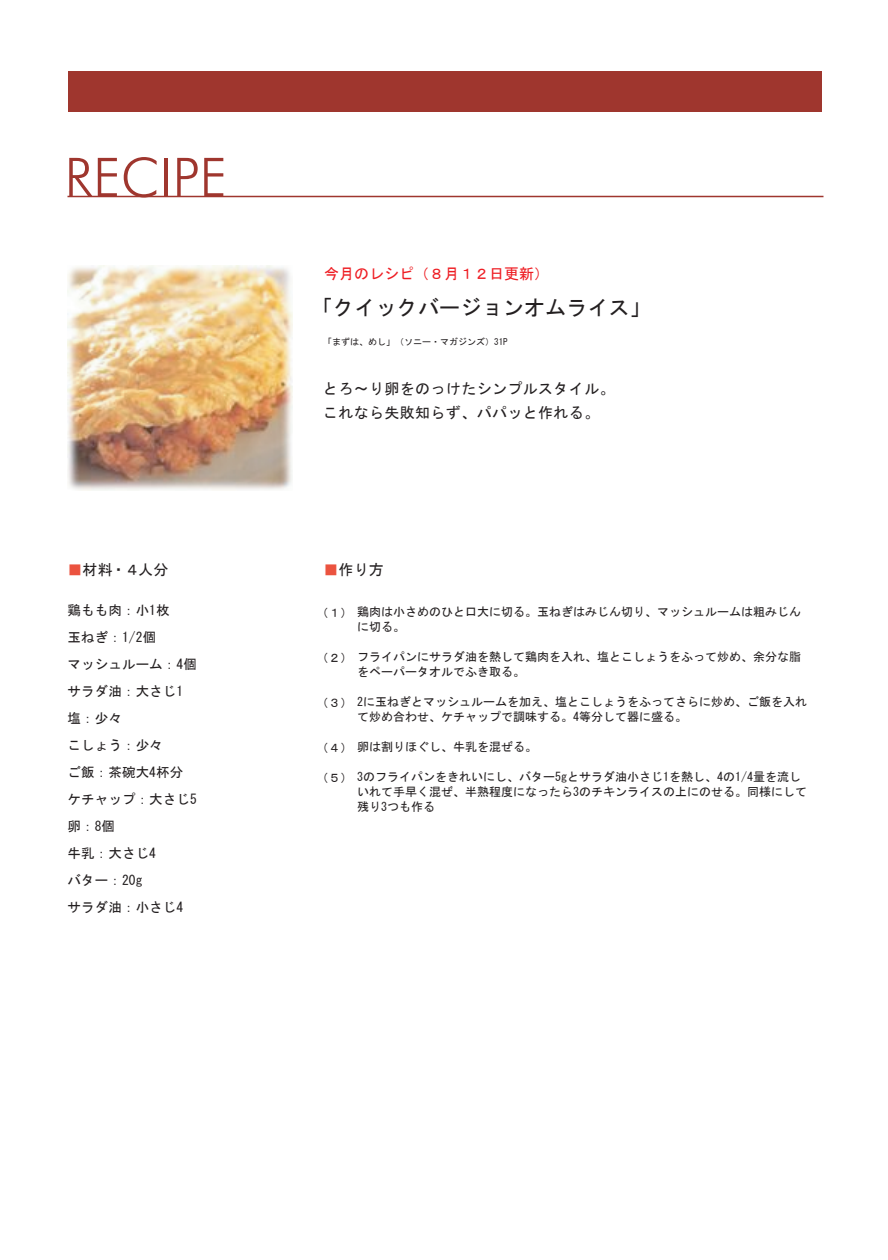
<style>
.page{position:relative;width:888px;height:1260px;background:#fff}
.page>*{position:absolute;margin:0;border:0;box-sizing:border-box;transform-origin:0 0}
.t1{font:21px "MS Gothic";letter-spacing:.01em;color:#231f20}
.t2{font:15px/24px "MS Gothic";letter-spacing:.025em;color:#231f20}
.t3{font:15px "MS Gothic";color:#ee1d23}
.t4{font:13.5px/27px "MS Gothic";letter-spacing:.01em;color:#231f20}
.t5{font:12px/15px "MS Gothic";color:#231f20}
.t6{font:9px "MS Gothic";color:#231f20}
.s1{color:#eb533f}
</style>
<div class="page">
<hr style="left:68px;top:196px;width:756px;height:1px;background:#9f362e">
<svg style="left:69px;top:158px;width:48px;height:38px"></svg>
<svg style="left:124px;top:157px;width:33px;height:41px"></svg>
<hr style="left:164px;top:158px;width:4px;height:38px;background:#9f362e">
<svg style="left:177px;top:158px;width:21px;height:38px"></svg>
<svg style="left:204px;top:158px;width:19px;height:38px"></svg>
<div style="left:68px;top:71px;width:754px;height:41px;background:#9f362e"></div>
<img style="left:68px;top:266px;width:224px;height:224px">
<p class="t3" style="left:324px;top:266px;width:227px">今月のレシピ（８月１２日更新）</p>
<h1 class="t1" style="left:312px;top:297px;width:341px">「クイックバージョンオムライス」</h1>
<p class="t6" style="left:323px;top:338px;width:186px">「まずは、めし」（ソニー・マガジンズ）31P</p>
<p class="t2" style="left:323px;top:377px;width:293px">とろ～り卵をのっけたシンプルスタイル。これなら失敗知らず、パパッと作れる。</p>
<p class="t2" style="left:68px;top:558px;width:102px"><span class="s1">■</span>材料・４人分</p>
<p class="t2" style="left:323px;top:558px;width:62px"><span class="s1">■</span>作り方</p>
<p class="t4" style="left:68px;top:597px;width:131px">鶏もも肉：小1枚<br>玉ねぎ：1/2個<br>マッシュルーム：4個サラダ油：大さじ1塩：少々<br>こしょう：少々<br>ご飯：茶碗大4杯分ケチャップ：大さじ5卵：8個<br>牛乳：大さじ4<br>バター：20g<br>サラダ油：小さじ4</p>
<p class="t5" style="left:357px;top:604px;width:445px;text-indent:-40px">（１）鶏肉は小さめのひと口大に切る。玉ねぎはみじん切り、マッシュルームは粗みじんに切る。</p>
<p class="t5" style="left:357px;top:649px;width:445px;text-indent:-40px">（２）フライパンにサラダ油を熱して鶏肉を入れ、塩とこしょうをふって炒め、余分な脂をペーパータオルでふき取る。</p>
<p class="t5" style="left:357px;top:694px;width:451px;text-indent:-40px">（３） 2に玉ねぎとマッシュルームを加え、塩とこしょうをふってさらに炒め、ご飯を入れて炒め合わせ、ケチャップで調味する。4等分して器に盛る。</p>
<p class="t5" style="left:316px;top:739px;width:222px">（４）卵は割りほぐし、牛乳を混ぜる。</p>
<p class="t5" style="left:357px;top:769px;width:451px;text-indent:-40px">（５） 3のフライパンをきれいにし、バター5gとサラダ油小さじ1を熱し、4の1/4量を流しいれて手早く混ぜ、半熟程度になったら3のチキンライスの上にのせる。同様にして残り3つも作る</p>
</div>
